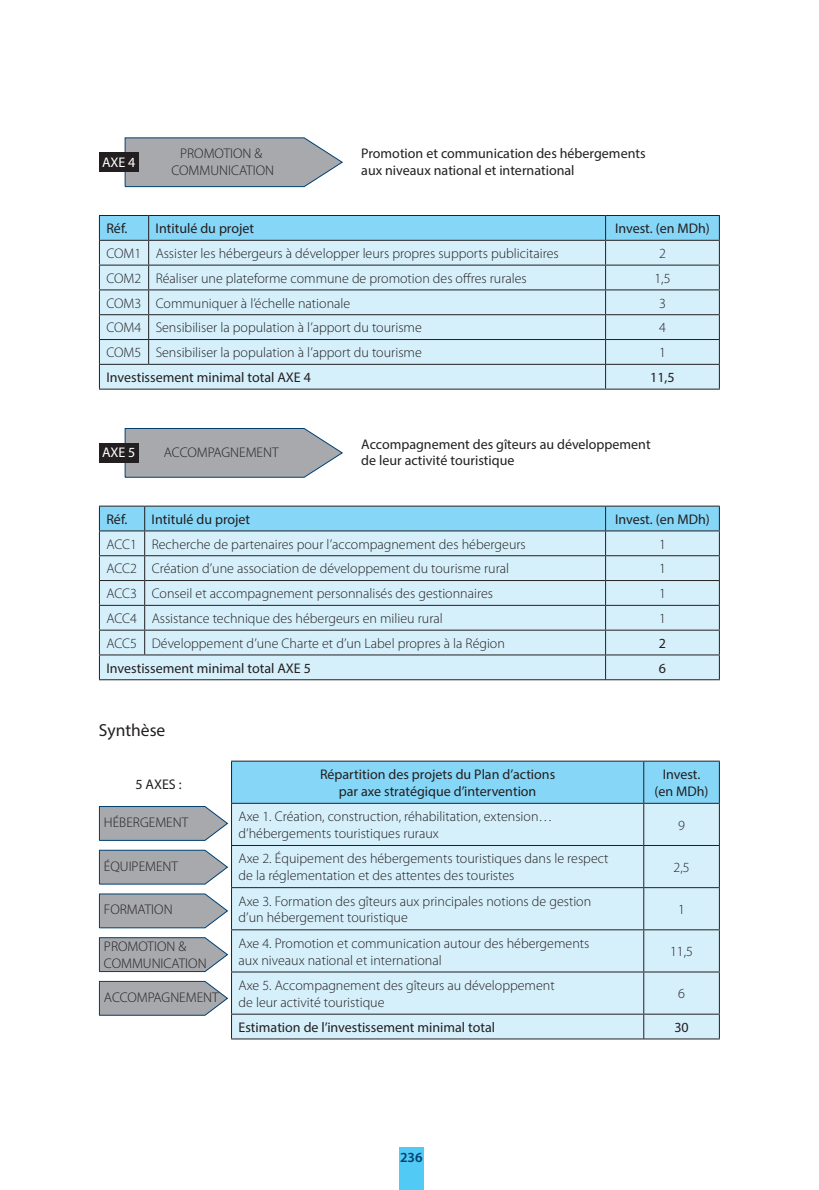
<style>
.page{position:relative;width:819px;height:1190px;background:#fff}
.page>*{position:absolute;margin:0;border:0;box-sizing:border-box;transform-origin:0 0}
.t1{font:17.5px "Myriad Pro";color:#231f20}
.t2{font:300 14px/16.8px "Myriad Pro";color:#231f20}
.t3{font:14px/16.8px "Myriad Pro";color:#231f20}
.t4{font:14px "Myriad Pro";letter-spacing:-.005em;color:#fff}
.t5{font:600 14px "Myriad Pro";color:#004071}
</style>
<div class="page">
<div style="left:398px;top:1147px;width:25px;height:43px;background:#51caf5"></div>
<svg style="left:124px;top:137px;width:219px;height:50px"></svg>
<div style="left:99px;top:152px;width:39px;height:20px;background:#231f20"></div>
<svg style="left:99px;top:215px;width:620px;height:174px"></svg>
<hr style="left:99px;top:389px;width:506px;height:1px;background:#231f20">
<hr style="left:605px;top:389px;width:114px;height:1px;background:#231f20">
<svg style="left:124px;top:428px;width:219px;height:50px"></svg>
<div style="left:99px;top:443px;width:39px;height:20px;background:#231f20"></div>
<svg style="left:99px;top:506px;width:620px;height:173px"></svg>
<hr style="left:99px;top:679px;width:620px;height:1px;background:#231f20">
<div style="left:232px;top:841px;width:486px;height:197px;background:#d6f0fb"></div>
<hr style="left:231px;top:804px;width:1px;height:41px;background:#231f20">
<hr style="left:643px;top:804px;width:1px;height:41px;background:#231f20">
<hr style="left:718px;top:804px;width:1px;height:41px;background:#231f20">
<hr style="left:231px;top:845px;width:412px;height:1px;background:#231f20">
<hr style="left:231px;top:846px;width:1px;height:41px;background:#231f20">
<hr style="left:643px;top:845px;width:76px;height:1px;background:#231f20">
<hr style="left:643px;top:846px;width:1px;height:41px;background:#231f20">
<hr style="left:718px;top:846px;width:1px;height:41px;background:#231f20">
<hr style="left:231px;top:887px;width:412px;height:1px;background:#231f20">
<hr style="left:231px;top:888px;width:1px;height:41px;background:#231f20">
<hr style="left:643px;top:887px;width:76px;height:1px;background:#231f20">
<hr style="left:643px;top:888px;width:1px;height:41px;background:#231f20">
<hr style="left:718px;top:888px;width:1px;height:41px;background:#231f20">
<hr style="left:231px;top:929px;width:412px;height:1px;background:#231f20">
<hr style="left:231px;top:930px;width:1px;height:41px;background:#231f20">
<hr style="left:643px;top:929px;width:76px;height:1px;background:#231f20">
<hr style="left:643px;top:930px;width:1px;height:41px;background:#231f20">
<hr style="left:718px;top:930px;width:1px;height:41px;background:#231f20">
<hr style="left:231px;top:971px;width:412px;height:1px;background:#231f20">
<hr style="left:231px;top:972px;width:1px;height:42px;background:#231f20">
<hr style="left:643px;top:971px;width:76px;height:1px;background:#231f20">
<hr style="left:643px;top:972px;width:1px;height:42px;background:#231f20">
<hr style="left:718px;top:972px;width:1px;height:42px;background:#231f20">
<hr style="left:231px;top:1014px;width:412px;height:1px;background:#231f20">
<hr style="left:643px;top:1014px;width:76px;height:1px;background:#231f20">
<svg style="left:643px;top:1015px;width:1px;height:23px"></svg>
<svg style="left:718px;top:1015px;width:1px;height:23px"></svg>
<hr style="left:231px;top:1038px;width:488px;height:1px;background:#231f20">
<svg style="left:98px;top:761px;width:621px;height:80px"></svg>
<svg style="left:98px;top:849px;width:130px;height:36px"></svg>
<svg style="left:98px;top:893px;width:130px;height:36px"></svg>
<svg style="left:98px;top:937px;width:130px;height:35px"></svg>
<svg style="left:98px;top:980px;width:134px;height:58px"></svg>
<p class="t4" style="left:102px;top:157px;width:35px">AXE 4</p>
<p class="t2" style="left:171px;top:146px;width:104px;text-align:center">PROMOTION &amp;<br>COMMUNICATION</p>
<p class="t3" style="left:361px;top:146px;width:286px">Promotion et communication des hébergements aux niveaux national et international</p>
<p class="t3" style="left:106px;top:221px;width:23px">Réf.</p>
<p class="t3" style="left:155px;top:221px;width:100px">Intitulé du projet</p>
<p class="t3" style="left:614px;top:221px;width:96px">Invest. (en MDh)</p>
<p class="t2" style="left:106px;top:246px;width:453px">COM1 Assister les hébergeurs à développer leurs propres supports publicitaires</p>
<p class="t2" style="left:658px;top:246px;width:8px">2</p>
<p class="t2" style="left:106px;top:271px;width:421px">COM2 Réaliser une plateforme commune de promotion des offres rurales</p>
<p class="t2" style="left:654px;top:271px;width:18px">1,5</p>
<p class="t2" style="left:106px;top:296px;width:245px">COM3 Communiquer à l’échelle nationale</p>
<p class="t2" style="left:658px;top:296px;width:8px">3</p>
<p class="t2" style="left:106px;top:320px;width:317px">COM4 Sensibiliser la population à l’apport du tourisme</p>
<p class="t2" style="left:658px;top:320px;width:8px">4</p>
<p class="t2" style="left:106px;top:345px;width:317px">COM5 Sensibiliser la population à l’apport du tourisme</p>
<p class="t2" style="left:658px;top:345px;width:8px">1</p>
<p class="t3" style="left:106px;top:370px;width:206px">Investissement minimal total AXE 4</p>
<p class="t3" style="left:649px;top:370px;width:26px">11,5</p>
<p class="t4" style="left:102px;top:447px;width:35px">AXE 5</p>
<p class="t2" style="left:164px;top:445px;width:116px">ACCOMPAGNEMENT</p>
<p class="t3" style="left:361px;top:436px;width:291px">Accompagnement des gîteurs au développement de leur activité touristique</p>
<p class="t3" style="left:106px;top:512px;width:23px">Réf.</p>
<p class="t3" style="left:151px;top:512px;width:100px">Intitulé du projet</p>
<p class="t3" style="left:614px;top:512px;width:96px">Invest. (en MDh)</p>
<p class="t2" style="left:106px;top:537px;width:420px">ACC1 Recherche de partenaires pour l’accompagnement des hébergeurs</p>
<p class="t2" style="left:658px;top:537px;width:8px">1</p>
<p class="t2" style="left:106px;top:561px;width:404px">ACC2 Création d’une association de développement du tourisme rural</p>
<p class="t2" style="left:658px;top:561px;width:8px">1</p>
<p class="t2" style="left:106px;top:586px;width:388px">ACC3 Conseil et accompagnement personnalisés des gestionnaires</p>
<p class="t2" style="left:658px;top:586px;width:8px">1</p>
<p class="t2" style="left:106px;top:611px;width:337px">ACC4 Assistance technique des hébergeurs en milieu rural</p>
<p class="t2" style="left:658px;top:611px;width:8px">1</p>
<p class="t2" style="left:106px;top:636px;width:399px">ACC5 Développement d’une Charte et d’un Label propres à la Région</p>
<p class="t3" style="left:658px;top:636px;width:9px">2</p>
<p class="t3" style="left:106px;top:661px;width:206px">Investissement minimal total AXE 5</p>
<p class="t3" style="left:658px;top:661px;width:9px">6</p>
<p class="t1" style="left:99px;top:724px;width:68px">Synthèse</p>
<p class="t3" style="left:135px;top:777px;width:48px">5 AXES :</p>
<p class="t2" style="left:104px;top:815px;width:86px">HÉBERGEMENT</p>
<p class="t2" style="left:104px;top:859px;width:76px">ÉQUIPEMENT</p>
<p class="t2" style="left:104px;top:902px;width:70px">FORMATION</p>
<p class="t2" style="left:104px;top:939px;width:104px">PROMOTION &amp;<br>COMMUNICATION</p>
<p class="t2" style="left:104px;top:990px;width:116px">ACCOMPAGNEMENT</p>
<p class="t3" style="left:320px;top:767px;width:237px;text-align:center">Répartition des projets du Plan d’actions par axe stratégique d’intervention</p>
<p class="t3" style="left:654px;top:767px;width:56px;text-align:center">Invest. (en MDh)</p>
<p class="t2" style="left:238px;top:809px;width:315px">Axe 1. Création, construction, réhabilitation, extension… d’hébergements touristiques ruraux</p>
<p class="t2" style="left:677px;top:818px;width:8px">9</p>
<p class="t2" style="left:238px;top:851px;width:371px">Axe 2. Équipement des hébergements touristiques dans le respect de la réglementation et des attentes des touristes</p>
<p class="t2" style="left:673px;top:860px;width:18px">2,5</p>
<p class="t2" style="left:238px;top:894px;width:354px">Axe 3. Formation des gîteurs aux principales notions de gestion d’un hébergement touristique</p>
<p class="t2" style="left:677px;top:902px;width:8px">1</p>
<p class="t2" style="left:238px;top:936px;width:352px">Axe 4. Promotion et communication autour des hébergements aux niveaux national et international</p>
<p class="t2" style="left:669px;top:944px;width:24px">11,5</p>
<p class="t2" style="left:238px;top:978px;width:317px">Axe 5. Accompagnement des gîteurs au développement de leur activité touristique</p>
<p class="t2" style="left:677px;top:986px;width:8px">6</p>
<p class="t3" style="left:238px;top:1020px;width:258px">Estimation de l’investissement minimal total</p>
<p class="t3" style="left:674px;top:1020px;width:16px">30</p>
<p class="t5" style="left:400px;top:1152px;width:24px">236</p>
</div>
